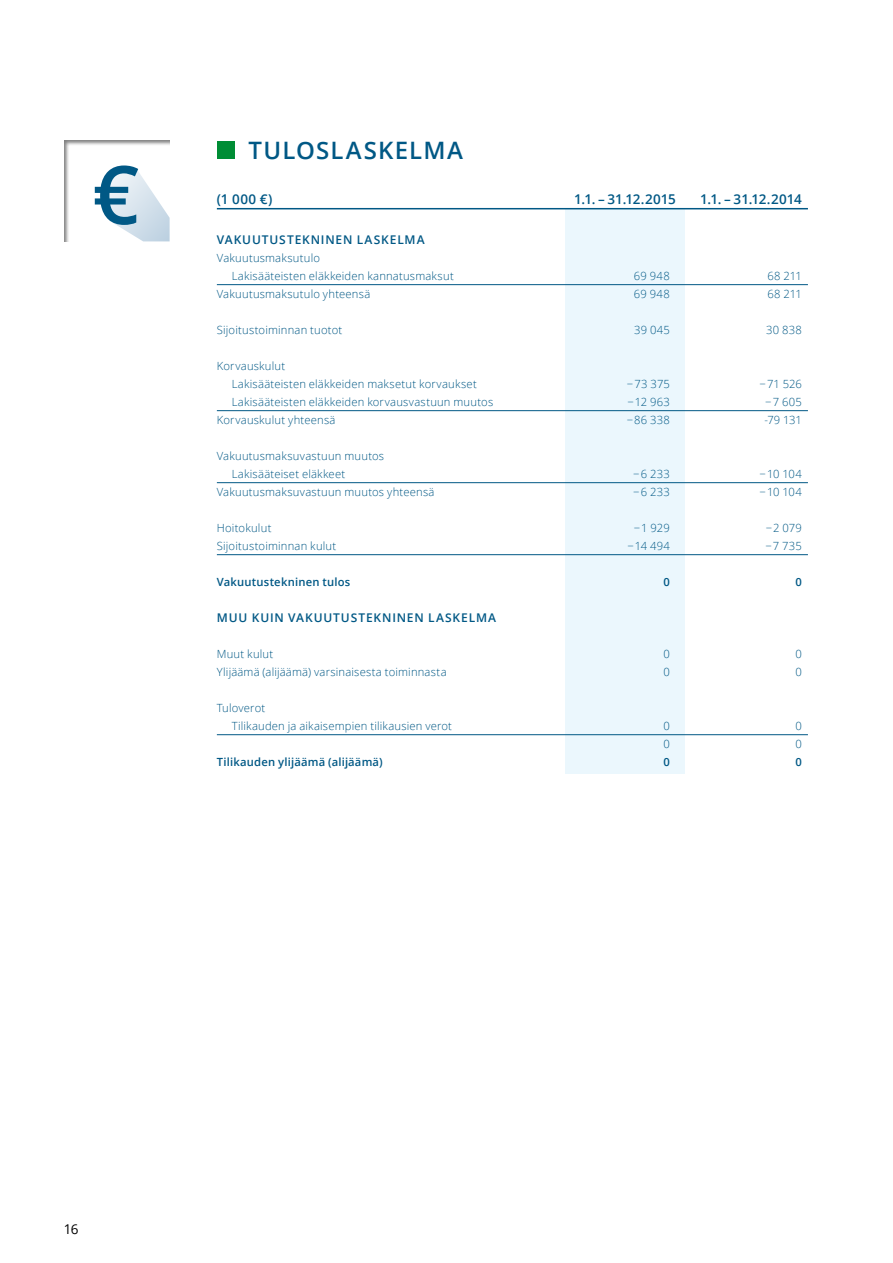
<style>
.page{position:relative;width:893px;height:1263px;background:#fff}
.page>*{position:absolute;margin:0;border:0;box-sizing:border-box;transform-origin:0 0}
.t1{font:600 24px "Open Sans";letter-spacing:.045em;color:#005885}
.t2{font:600 13.5px "Open Sans";letter-spacing:.005em;color:#005885}
.t3{font:13.5px "Open Sans";color:#000}
.t4{font:600 12px "Open Sans";letter-spacing:.07em;color:#005885}
.t5{font:300 11.25px/18px "Open Sans";letter-spacing:.015em;color:#005885}
.t6{font:600 11.25px "Open Sans";letter-spacing:.015em;color:#005885}
</style>
<div class="page">
<div style="left:64px;top:138px;width:106px;height:105px;background:#000;opacity:.5"></div>
<div style="left:566px;top:209px;width:119px;height:565px;background:#ebf7fd"></div>
<hr style="left:217px;top:208px;width:591px;height:1px;background:#005885">
<hr style="left:217px;top:284px;width:591px;height:1px;background:#005885">
<hr style="left:217px;top:410px;width:591px;height:1px;background:#005885">
<hr style="left:217px;top:482px;width:591px;height:1px;background:#005885">
<hr style="left:217px;top:554px;width:591px;height:1px;background:#005885">
<hr style="left:217px;top:734px;width:591px;height:1px;background:#005885">
<div style="left:217px;top:142px;width:17px;height:17px;background:#008d35"></div>
<svg style="left:95px;top:165px;width:75px;height:76px"></svg>
<h1 class="t1" style="left:249px;top:134px;width:216px">TULOSLASKELMA</h1>
<p class="t2" style="left:217px;top:190px;width:57px">(1 000 €)</p>
<p class="t2" style="left:574px;top:190px;width:103px">1.1. – 31.12.2015</p>
<p class="t2" style="left:700px;top:190px;width:103px">1.1. – 31.12.2014</p>
<p class="t4" style="left:217px;top:232px;width:209px">VAKUUTUSTEKNINEN LASKELMA</p>
<p class="t5" style="left:232px;top:249px;width:224px;text-indent:-15px">Vakuutusmaksutulo<br>Lakisääteisten eläkkeiden kannatusmaksut</p>
<p class="t5" style="left:634px;top:267px;width:37px">69 948</p>
<p class="t5" style="left:767px;top:267px;width:36px">68 211</p>
<p class="t5" style="left:217px;top:285px;width:155px">Vakuutusmaksutulo yhteensä</p>
<p class="t5" style="left:634px;top:285px;width:37px">69 948</p>
<p class="t5" style="left:767px;top:285px;width:36px">68 211</p>
<p class="t5" style="left:217px;top:321px;width:127px">Sijoitustoiminnan tuotot</p>
<p class="t5" style="left:634px;top:321px;width:37px">39 045</p>
<p class="t5" style="left:766px;top:321px;width:37px">30 838</p>
<p class="t5" style="left:232px;top:357px;width:247px;text-indent:-15px">Korvauskulut<br>Lakisääteisten eläkkeiden maksetut korvaukset</p>
<p class="t5" style="left:627px;top:375px;width:44px">− 73 375</p>
<p class="t5" style="left:759px;top:375px;width:44px">− 71 526</p>
<p class="t5" style="left:232px;top:393px;width:263px">Lakisääteisten eläkkeiden korvausvastuun muutos</p>
<p class="t5" style="left:627px;top:393px;width:44px">− 12 963</p>
<p class="t5" style="left:765px;top:393px;width:38px">− 7 605</p>
<p class="t5" style="left:217px;top:411px;width:120px">Korvauskulut yhteensä</p>
<p class="t5" style="left:627px;top:411px;width:45px">− 86 338</p>
<p class="t5" style="left:764px;top:411px;width:39px">-79 131</p>
<p class="t5" style="left:232px;top:447px;width:154px;text-indent:-15px">Vakuutusmaksuvastuun muutos<br>Lakisääteiset eläkkeet</p>
<p class="t5" style="left:633px;top:465px;width:38px">− 6 233</p>
<p class="t5" style="left:760px;top:465px;width:44px">− 10 104</p>
<p class="t5" style="left:217px;top:483px;width:219px">Vakuutusmaksuvastuun muutos yhteensä</p>
<p class="t5" style="left:633px;top:483px;width:38px">− 6 233</p>
<p class="t5" style="left:760px;top:483px;width:44px">− 10 104</p>
<p class="t5" style="left:217px;top:519px;width:56px">Hoitokulut</p>
<p class="t5" style="left:634px;top:519px;width:38px">− 1 929</p>
<p class="t5" style="left:766px;top:519px;width:38px">− 2 079</p>
<p class="t5" style="left:217px;top:537px;width:121px">Sijoitustoiminnan kulut</p>
<p class="t5" style="left:627px;top:537px;width:44px">− 14 494</p>
<p class="t5" style="left:765px;top:537px;width:38px">− 7 735</p>
<p class="t6" style="left:217px;top:574px;width:135px">Vakuutustekninen tulos</p>
<p class="t6" style="left:663px;top:574px;width:8px">0</p>
<p class="t6" style="left:795px;top:574px;width:8px">0</p>
<p class="t4" style="left:217px;top:610px;width:281px">M UU KUIN VAKUUTUSTEKNINEN LASKELMA</p>
<p class="t5" style="left:217px;top:645px;width:58px">Muut kulut</p>
<p class="t5" style="left:663px;top:645px;width:8px">0</p>
<p class="t5" style="left:795px;top:645px;width:8px">0</p>
<p class="t5" style="left:217px;top:663px;width:231px">Ylijäämä (alijäämä) varsinaisesta toiminnasta</p>
<p class="t5" style="left:663px;top:663px;width:8px">0</p>
<p class="t5" style="left:795px;top:663px;width:8px">0</p>
<p class="t5" style="left:232px;top:699px;width:222px;text-indent:-15px">Tuloverot<br>Tilikauden ja aikaisempien tilikausien verot</p>
<p class="t5" style="left:663px;top:717px;width:8px">0</p>
<p class="t5" style="left:795px;top:717px;width:8px">0</p>
<p class="t5" style="left:663px;top:735px;width:8px">0</p>
<p class="t5" style="left:795px;top:735px;width:8px">0</p>
<p class="t6" style="left:217px;top:754px;width:167px">Tilikauden ylijäämä (alijäämä)</p>
<p class="t6" style="left:663px;top:754px;width:8px">0</p>
<p class="t6" style="left:795px;top:754px;width:8px">0</p>
<p class="t3" style="left:64px;top:1220px;width:16px">16</p>
</div>
